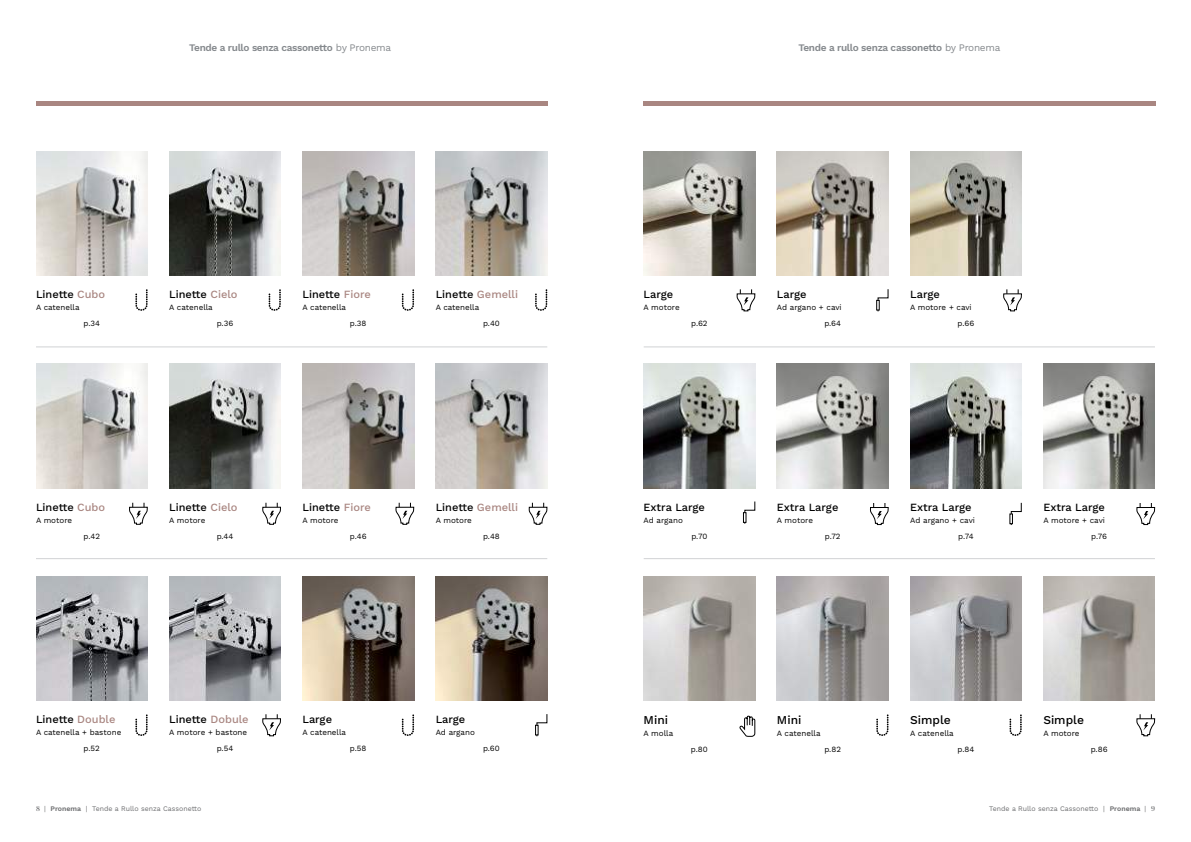
<style>
.page{position:relative;width:1191px;height:842px;background:#fff}
.page>*{position:absolute;margin:0;border:0;box-sizing:border-box;transform-origin:0 0}
.t1{font:500 12px "Work Sans";color:#000}
.t2{font:500 11px "Work Sans";color:#000}
.t3{font:600 10px "Work Sans";letter-spacing:-.03em;color:#85898d}
.t4{font:8px/16px "Work Sans";color:#000;text-align:right}
.t5{font:7px "Work Sans";color:#6d6e70}
.s1{font-weight:400}
.s2{color:#a98681}
.s3{font-family:"Butler";font-weight:500}
.s4{font-weight:600}
</style>
<div class="page">
<img style="left:36px;top:151px;width:112px;height:125px">
<img style="left:36px;top:364px;width:112px;height:124px">
<img style="left:169px;top:151px;width:112px;height:125px">
<img style="left:169px;top:364px;width:112px;height:124px">
<img style="left:302px;top:151px;width:112px;height:125px">
<img style="left:169px;top:576px;width:112px;height:124px">
<img style="left:36px;top:576px;width:112px;height:124px">
<img style="left:302px;top:576px;width:112px;height:124px">
<img style="left:436px;top:576px;width:111px;height:124px">
<img style="left:777px;top:151px;width:111px;height:125px">
<img style="left:643px;top:151px;width:112px;height:125px">
<img style="left:910px;top:151px;width:111px;height:125px">
<img style="left:302px;top:364px;width:112px;height:124px">
<img style="left:436px;top:151px;width:111px;height:125px">
<img style="left:436px;top:364px;width:111px;height:124px">
<img style="left:643px;top:364px;width:112px;height:124px">
<img style="left:643px;top:576px;width:112px;height:124px">
<img style="left:777px;top:576px;width:111px;height:124px">
<img style="left:910px;top:576px;width:111px;height:124px">
<img style="left:1043px;top:576px;width:112px;height:124px">
<img style="left:910px;top:364px;width:111px;height:124px">
<img style="left:777px;top:364px;width:111px;height:124px">
<img style="left:1043px;top:364px;width:112px;height:124px">
<hr style="left:36px;top:347px;width:511px;height:1px;background:#d1d2d4">
<hr style="left:643px;top:347px;width:512px;height:1px;background:#d1d2d4">
<hr style="left:36px;top:558px;width:511px;height:1px;background:#d1d2d4">
<hr style="left:643px;top:558px;width:512px;height:1px;background:#d1d2d4">
<hr style="left:643px;top:101px;width:513px;height:4px;background:#a98681">
<hr style="left:36px;top:101px;width:511px;height:4px;background:#a98681">
<svg style="left:135px;top:289px;width:13px;height:22px"></svg>
<svg style="left:135px;top:714px;width:13px;height:22px"></svg>
<svg style="left:402px;top:289px;width:12px;height:22px"></svg>
<svg style="left:535px;top:289px;width:12px;height:22px"></svg>
<svg style="left:269px;top:289px;width:12px;height:22px"></svg>
<svg style="left:402px;top:714px;width:12px;height:22px"></svg>
<svg style="left:876px;top:714px;width:12px;height:22px"></svg>
<svg style="left:1009px;top:714px;width:12px;height:22px"></svg>
<svg style="left:262px;top:503px;width:19px;height:22px"></svg>
<svg style="left:870px;top:503px;width:19px;height:22px"></svg>
<svg style="left:1136px;top:503px;width:19px;height:22px"></svg>
<svg style="left:262px;top:714px;width:19px;height:22px"></svg>
<svg style="left:1136px;top:714px;width:19px;height:22px"></svg>
<svg style="left:1003px;top:289px;width:19px;height:23px"></svg>
<svg style="left:736px;top:289px;width:19px;height:23px"></svg>
<svg style="left:528px;top:503px;width:19px;height:22px"></svg>
<svg style="left:395px;top:503px;width:19px;height:22px"></svg>
<svg style="left:129px;top:503px;width:19px;height:22px"></svg>
<svg style="left:535px;top:714px;width:12px;height:22px"></svg>
<svg style="left:1009px;top:502px;width:13px;height:23px"></svg>
<svg style="left:876px;top:289px;width:12px;height:22px"></svg>
<svg style="left:743px;top:501px;width:12px;height:23px"></svg>
<svg style="left:739px;top:715px;width:16px;height:22px"></svg>
<p class="t3" style="left:189px;top:42px;width:203px">Tende a rullo senza cassonetto <span class="s1">by Pronema</span></p>
<p class="t3" style="left:798px;top:42px;width:203px">Tende a rullo senza cassonetto <span class="s1">by Pronema</span></p>
<h2 class="t2" style="left:36px;top:288px;width:71px">Linette <span class="s2">Cubo</span></h2>
<p class="t4" style="left:36px;top:300px;width:45px">A catenella</p>
<p class="t4" style="left:84px;top:316px;width:18px">p.34</p>
<h2 class="t2" style="left:169px;top:288px;width:70px">Linette <span class="s2">Cielo</span></h2>
<p class="t4" style="left:169px;top:300px;width:45px">A catenella</p>
<p class="t4" style="left:217px;top:316px;width:18px">p.36</p>
<h2 class="t2" style="left:302px;top:288px;width:70px">Linette <span class="s2">Fiore</span></h2>
<p class="t4" style="left:302px;top:300px;width:45px">A catenella</p>
<p class="t4" style="left:350px;top:316px;width:18px">p.38</p>
<h2 class="t2" style="left:436px;top:288px;width:84px">Linette <span class="s2">Gemelli</span></h2>
<p class="t4" style="left:436px;top:300px;width:45px">A catenella</p>
<p class="t4" style="left:483px;top:316px;width:18px">p.40</p>
<h2 class="t2" style="left:643px;top:288px;width:31px">Large</h2>
<p class="t4" style="left:643px;top:300px;width:38px">A motore</p>
<p class="t4" style="left:691px;top:316px;width:18px">p.62</p>
<h2 class="t2" style="left:777px;top:288px;width:31px">Large</h2>
<p class="t4" style="left:777px;top:300px;width:66px">Ad argano + cavi p.64</p>
<h2 class="t2" style="left:910px;top:288px;width:31px">Large</h2>
<p class="t4" style="left:957px;top:300px;width:18px;text-align:left;text-indent:-47px">A motore + cavi p.66</p>
<h2 class="t2" style="left:36px;top:500px;width:71px">Linette <span class="s2">Cubo</span></h2>
<p class="t4" style="left:36px;top:512px;width:38px">A motore</p>
<p class="t4" style="left:84px;top:528px;width:18px">p.42</p>
<h2 class="t2" style="left:169px;top:500px;width:70px">Linette <span class="s2">Cielo</span></h2>
<p class="t4" style="left:169px;top:512px;width:38px">A motore</p>
<p class="t4" style="left:217px;top:528px;width:18px">p.44</p>
<h2 class="t2" style="left:302px;top:500px;width:70px">Linette <span class="s2">Fiore</span></h2>
<p class="t4" style="left:302px;top:512px;width:38px">A motore</p>
<p class="t4" style="left:350px;top:528px;width:18px">p.46</p>
<h2 class="t2" style="left:436px;top:500px;width:84px">Linette <span class="s2">Gemelli</span></h2>
<p class="t4" style="left:436px;top:512px;width:38px">A motore</p>
<p class="t4" style="left:483px;top:528px;width:18px">p.48</p>
<h2 class="t2" style="left:643px;top:500px;width:63px">Extra Large</h2>
<p class="t4" style="left:643px;top:512px;width:41px">Ad argano</p>
<p class="t4" style="left:691px;top:528px;width:17px">p.70</p>
<h2 class="t2" style="left:777px;top:500px;width:63px">Extra Large</h2>
<p class="t4" style="left:777px;top:512px;width:38px">A motore</p>
<p class="t4" style="left:825px;top:528px;width:17px">p.72</p>
<h2 class="t2" style="left:910px;top:500px;width:63px">Extra Large</h2>
<p class="t4" style="left:910px;top:512px;width:66px">Ad argano + cavi p.74</p>
<h2 class="t2" style="left:1043px;top:500px;width:63px">Extra Large</h2>
<p class="t4" style="left:1043px;top:512px;width:65px">A motore + cavi p.76</p>
<h2 class="t2" style="left:36px;top:713px;width:81px">Linette <span class="s2">Double</span></h2>
<p class="t4" style="left:84px;top:724px;width:39px;text-align:left;text-indent:-48px">A catenella + bastone p.52</p>
<h2 class="t2" style="left:169px;top:713px;width:81px">Linette <span class="s2">Dobule</span></h2>
<p class="t4" style="left:217px;top:724px;width:32px;text-align:left;text-indent:-48px">A motore + bastone p.54</p>
<h2 class="t2" style="left:302px;top:713px;width:31px">Large</h2>
<p class="t4" style="left:302px;top:724px;width:45px">A catenella</p>
<p class="t4" style="left:350px;top:740px;width:18px">p.58</p>
<h2 class="t2" style="left:436px;top:713px;width:31px">Large</h2>
<p class="t4" style="left:436px;top:724px;width:41px">Ad argano</p>
<p class="t4" style="left:483px;top:740px;width:18px">p.60</p>
<h1 class="t1" style="left:643px;top:713px;width:26px">Mini</h1>
<p class="t4" style="left:643px;top:726px;width:31px">A molla</p>
<p class="t4" style="left:691px;top:742px;width:18px">p.80</p>
<h1 class="t1" style="left:777px;top:713px;width:26px">Mini</h1>
<p class="t4" style="left:777px;top:726px;width:45px">A catenella</p>
<p class="t4" style="left:824px;top:742px;width:18px">p.82</p>
<h1 class="t1" style="left:910px;top:713px;width:42px">Simple</h1>
<p class="t4" style="left:910px;top:726px;width:45px">A catenella</p>
<p class="t4" style="left:957px;top:742px;width:18px">p.84</p>
<h1 class="t1" style="left:1043px;top:713px;width:42px">Simple</h1>
<p class="t4" style="left:1043px;top:726px;width:38px">A motore</p>
<p class="t4" style="left:1090px;top:742px;width:18px">p.86</p>
<p class="t5" style="left:36px;top:804px;width:167px"><span class="s3">8</span> | <span class="s4">Pronema</span> | Tende a Rullo senza Cassonetto</p>
<p class="t5" style="left:989px;top:804px;width:167px">Tende a Rullo senza Cassonetto | <span class="s4">Pronema</span> | <span class="s3">9</span></p>
</div>
